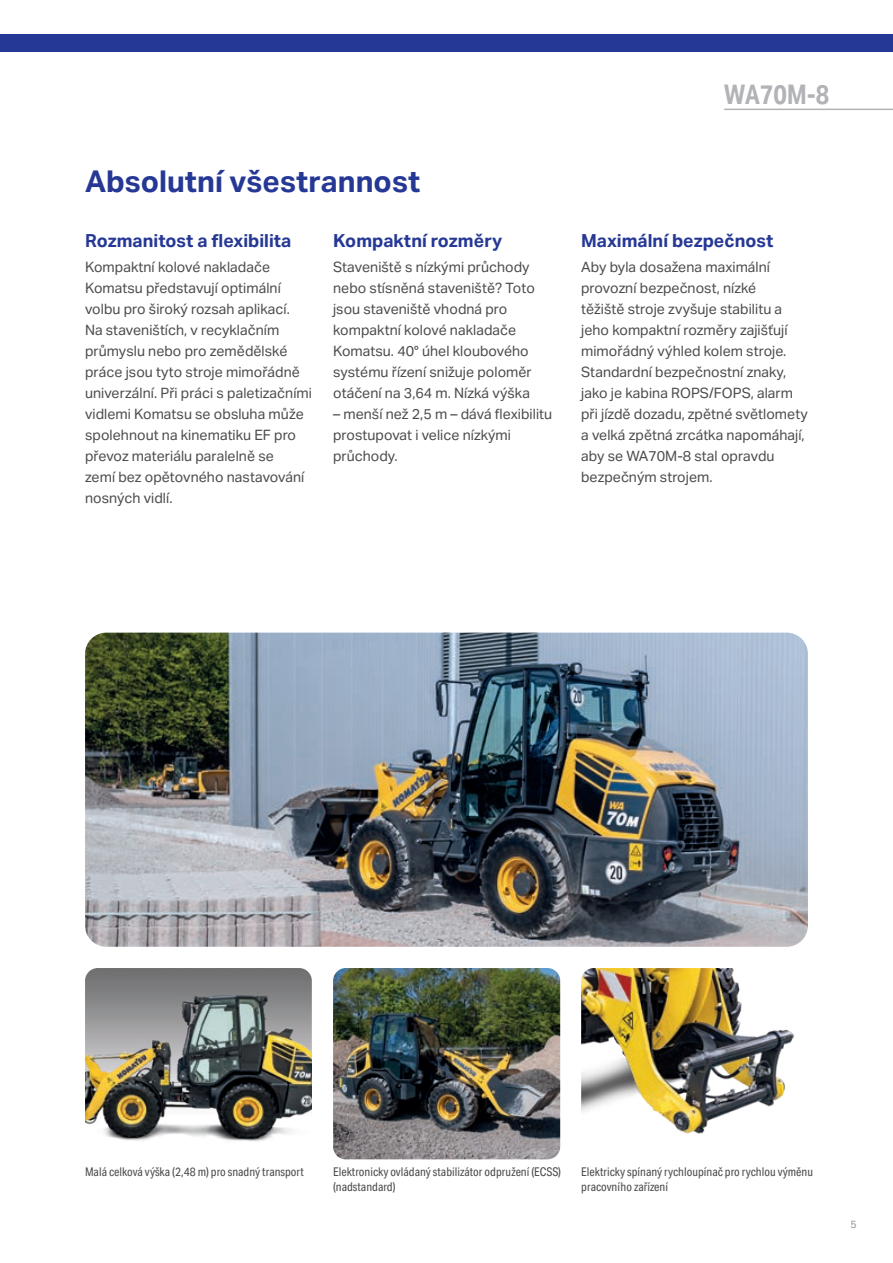
<style>
.page{position:relative;width:893px;height:1263px;background:#fff}
.page>*{position:absolute;margin:0;border:0;box-sizing:border-box;transform-origin:0 0}
.t1{font:700 30px "Aktiv Grotesk";color:#263895}
.t2{font:700 27px "Aktiv Grotesk Cd";color:#b2b3b7}
.t3{font:700 18px "Aktiv Grotesk";color:#263895}
.t4{font:14.25px/21px "Aktiv Grotesk";color:#4b4c4d}
.t5{font:12px/15px "Aktiv Grotesk Cd";color:#4b4c4d}
.t6{font:10.5px "Aktiv Grotesk";color:#939598}
</style>
<div class="page">
<img style="left:85px;top:633px;width:723px;height:314px">
<img style="left:333px;top:968px;width:227px;height:191px">
<img style="left:581px;top:968px;width:213px;height:166px">
<div style="left:85px;top:968px;width:227px;height:19px;background:#757475"></div>
<img style="left:85px;top:987px;width:227px;height:154px">
<div style="left:0;top:34px;width:893px;height:17px;background:#263895"></div>
<hr style="left:724px;top:109px;width:169px;height:1px;background:#b2b3b7">
<h1 class="t1" style="left:85px;top:164px;width:337px">Absolutní všestrannost</h1>
<p class="t3" style="left:85px;top:230px;width:208px">Rozmanitost a flexibilita</p>
<p class="t4" style="left:85px;top:257px;width:228px">Kompaktní kolové nakladače<br>Komatsu představují optimální volbu pro široký rozsah aplikací.<br>Na staveništích, v recyklačním průmyslu nebo pro zemědělské práce jsou tyto stroje mimořádně univerzální. Při práci s paletizačními vidlemi Komatsu se obsluha může spolehnout na kinematiku EF pro převoz materiálu paralelně se<br>zemí bez opětovného nastavování nosných vidlí.</p>
<p class="t3" style="left:333px;top:230px;width:171px">Kompaktní rozměry</p>
<p class="t4" style="left:333px;top:257px;width:203px">Staveniště s nízkými průchody nebo stísněná staveniště? Toto jsou staveniště vhodná pro kompaktní kolové nakladače<br>Komatsu. 40° úhel kloubového systému řízení snižuje poloměr otáčení na 3,64 m. Nízká výška</p>
<p class="t4" style="left:333px;top:404px;width:221px">– menší než 2,5 m – dává flexibilitu prostupovat i velice nízkými průchody.</p>
<h2 class="t2" style="left:724px;top:79px;width:107px">WA70M-8</h2>
<p class="t3" style="left:581px;top:230px;width:194px">Maximální bezpečnost</p>
<p class="t4" style="left:581px;top:257px;width:228px">Aby byla dosažena maximální provozní bezpečnost, nízké<br>těžiště stroje zvyšuje stabilitu a jeho kompaktní rozměry zajišťují mimořádný výhled kolem stroje.<br>Standardní bezpečnostní znaky, jako je kabina ROPS/FOPS, alarm při jízdě dozadu, zpětné světlomety a velká zpětná zrcátka napomáhají, aby se WA70M-8 stal opravdu bezpečným strojem.</p>
<p class="t5" style="left:85px;top:1165px;width:220px">Malá celková výška (2,48 m) pro snadný transport</p>
<p class="t5" style="left:581px;top:1165px;width:233px">Elektricky spínaný rychloupínač pro rychlou výměnu pracovního zařízení</p>
<p class="t5" style="left:333px;top:1165px;width:229px">Elektronicky ovládaný stabilizátor odpružení (ECSS) (nadstandard)</p>
<p class="t6" style="left:850px;top:1218px;width:8px">5</p>
</div>
